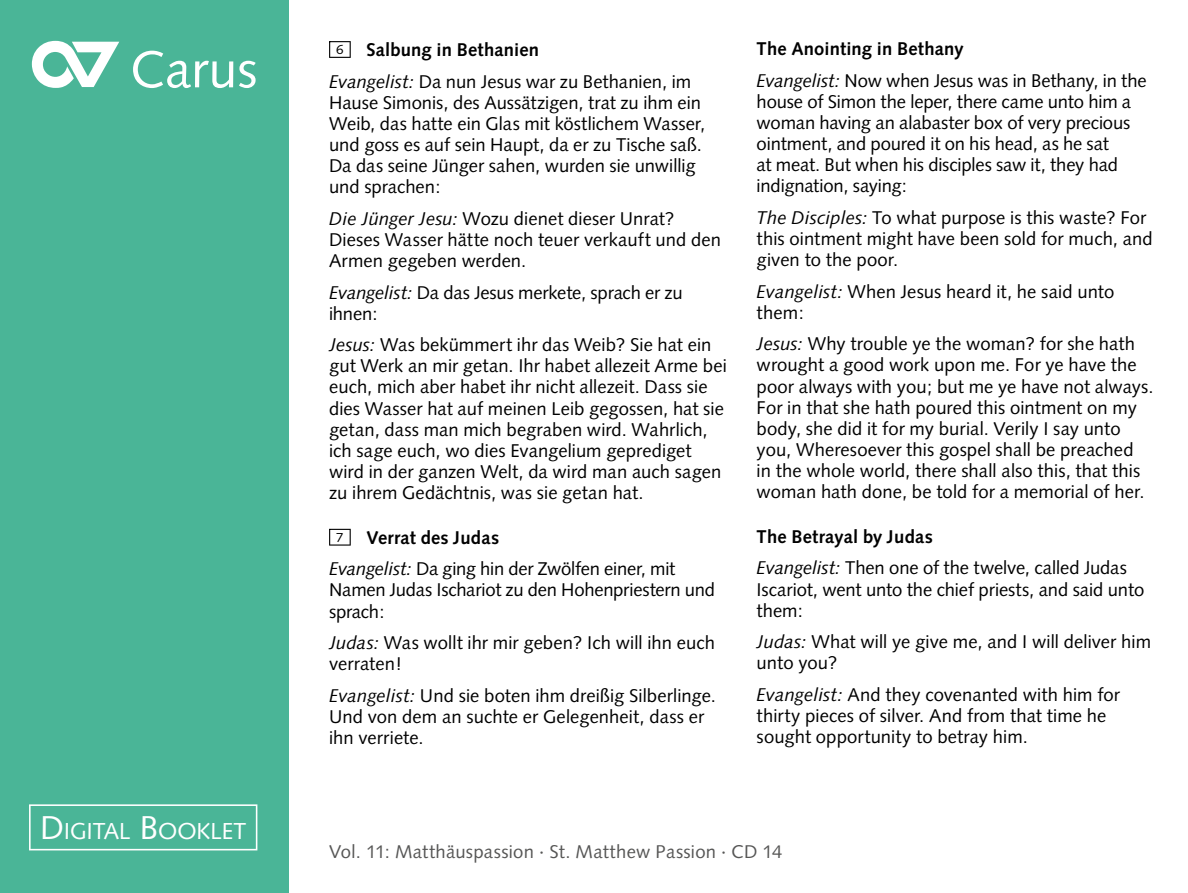
<style>
.page{position:relative;width:1188px;height:893px;background:#fff}
.page>*{position:absolute;margin:0;border:0;box-sizing:border-box;transform-origin:0 0}
.t1{font:51.9px "Syntax";color:#fff}
.t2{font:23.1px "Syntax LTCE";letter-spacing:-.01em;color:#fff}
.t3{font:18.45px/21.1px "Syntax";color:#000}
.t4{font:700 18.45px "Syntax LTCE";letter-spacing:.01em;color:#000}
.t5{font:18.45px "Syntax LTCE";letter-spacing:.015em;color:#565655}
.s1{font-family:"Carus Logo"}
.s2{font-family:"Syntax";font-weight:400;font-size:13.2px}
.s3{font-family:"Syntax LTCE";font-style:italic}
.s4{font-size:33px}
</style>
<div class="page">
<div style="left:0;top:0;width:288px;height:893px;background:#4ab597"></div>
<svg style="left:29px;top:804px;width:228px;height:46px"></svg>
<svg style="left:329px;top:41px;width:22px;height:17px"></svg>
<svg style="left:329px;top:529px;width:22px;height:16px"></svg>
<h1 class="t1" style="left:29px;top:39px;width:230px"><span class="s1">C</span>Carus</h1>
<p class="t4" style="left:336px;top:39px;width:204px"><span class="s2">6</span> Salbung in Bethanien</p>
<p class="t3" style="left:329px;top:71px;width:378px"><span class="s3">Evangelist:</span> Da nun Jesus war zu Bethanien, im Hause Simonis, des Aussätzigen, trat zu ihm ein Weib, das hatte ein Glas mit köstlichem Wasser, und goss es auf sein Haupt, da er zu Tische saß.<br>Da das seine Jünger sahen, wurden sie unwillig und sprachen:</p>
<p class="t3" style="left:329px;top:208px;width:394px"><span class="s3">Die Jünger Jesu:</span> Wozu dienet dieser Unrat?<br>Dieses Wasser hätte noch teuer verkauft und den<br>Armen gegeben werden.</p>
<p class="t3" style="left:329px;top:282px;width:355px"><span class="s3">Evangelist:</span> Da das Jesus merkete, sprach er zu ihnen:</p>
<p class="t3" style="left:329px;top:334px;width:399px"><span class="s3">Jesus:</span> Was bekümmert ihr das Weib? Sie hat ein gut Werk an mir getan. Ihr habet allezeit Arme bei euch, mich aber habet ihr nicht allezeit. Dass sie dies Wasser hat auf meinen Leib gegossen, hat sie getan, dass man mich begraben wird. Wahr lich, ich sage euch, wo dies Evangelium ge prediget wird in der ganzen Welt, da wird man auch sagen zu ihrem Gedächtnis, was sie getan hat.</p>
<p class="t4" style="left:336px;top:527px;width:164px"><span class="s2">7</span> Verrat des Judas</p>
<p class="t3" style="left:329px;top:558px;width:388px"><span class="s3">Evangelist:</span> Da ging hin der Zwölfen einer, mit<br>Namen Judas Ischariot zu den Hohenpriestern und sprach:</p>
<p class="t3" style="left:329px;top:632px;width:388px"><span class="s3">Judas:</span> Was wollt ihr mir geben? Ich will ihn euch verraten!</p>
<p class="t3" style="left:329px;top:685px;width:388px"><span class="s3">Evangelist:</span> Und sie boten ihm dreißig Silberlinge.<br>Und von dem an suchte er Gelegenheit, dass er ihn verriete.</p>
<p class="t2" style="left:40px;top:817px;width:208px"><span class="s4">D</span>IGITAL <span class="s4">B</span>OOKLET</p>
<p class="t4" style="left:757px;top:38px;width:209px">The Anointing in Bethany</p>
<p class="t3" style="left:757px;top:70px;width:392px"><span class="s3">Evangelist:</span> Now when Jesus was in Bethany, in the house of Simon the leper, there came unto him a woman having an alabaster box of very precious ointment, and poured it on his head, as he sat<br>at meat. But when his disciples saw it, they had indignation, saying:</p>
<p class="t3" style="left:757px;top:207px;width:398px"><span class="s3">The Disciples:</span> To what purpose is this waste? For this ointment might have been sold for much, and given to the poor.</p>
<p class="t3" style="left:757px;top:281px;width:359px"><span class="s3">Evangelist:</span> When Jesus heard it, he said unto them:</p>
<p class="t3" style="left:757px;top:333px;width:398px"><span class="s3">Jesus:</span> Why trouble ye the woman? for she hath wrought a good work upon me. For ye have the poor always with you; but me ye have not always.<br>For in that she hath poured this ointment on my body, she did it for my burial. Verily I say unto you, Wheresoever this gospel shall be preached<br>in the whole world, there shall also this, that this woman hath done, be told for a memorial of her.</p>
<p class="t4" style="left:757px;top:526px;width:178px">The Betrayal by Judas</p>
<p class="t3" style="left:757px;top:557px;width:389px"><span class="s3">Evangelist:</span> Then one of the twelve, called Judas<br>Iscariot, went unto the chief priests, and said unto them:</p>
<p class="t3" style="left:757px;top:631px;width:396px"><span class="s3">Judas:</span> What will ye give me, and I will deliver him unto you?</p>
<p class="t3" style="left:757px;top:684px;width:365px"><span class="s3">Evangelist:</span> And they covenanted with him for thirty pieces of silver. And from that time he sought opportunity to betray him.</p>
<p class="t5" style="left:329px;top:840px;width:455px">Vol. 11: Matthäuspassion · St. Matthew Passion · CD 14</p>
</div>
